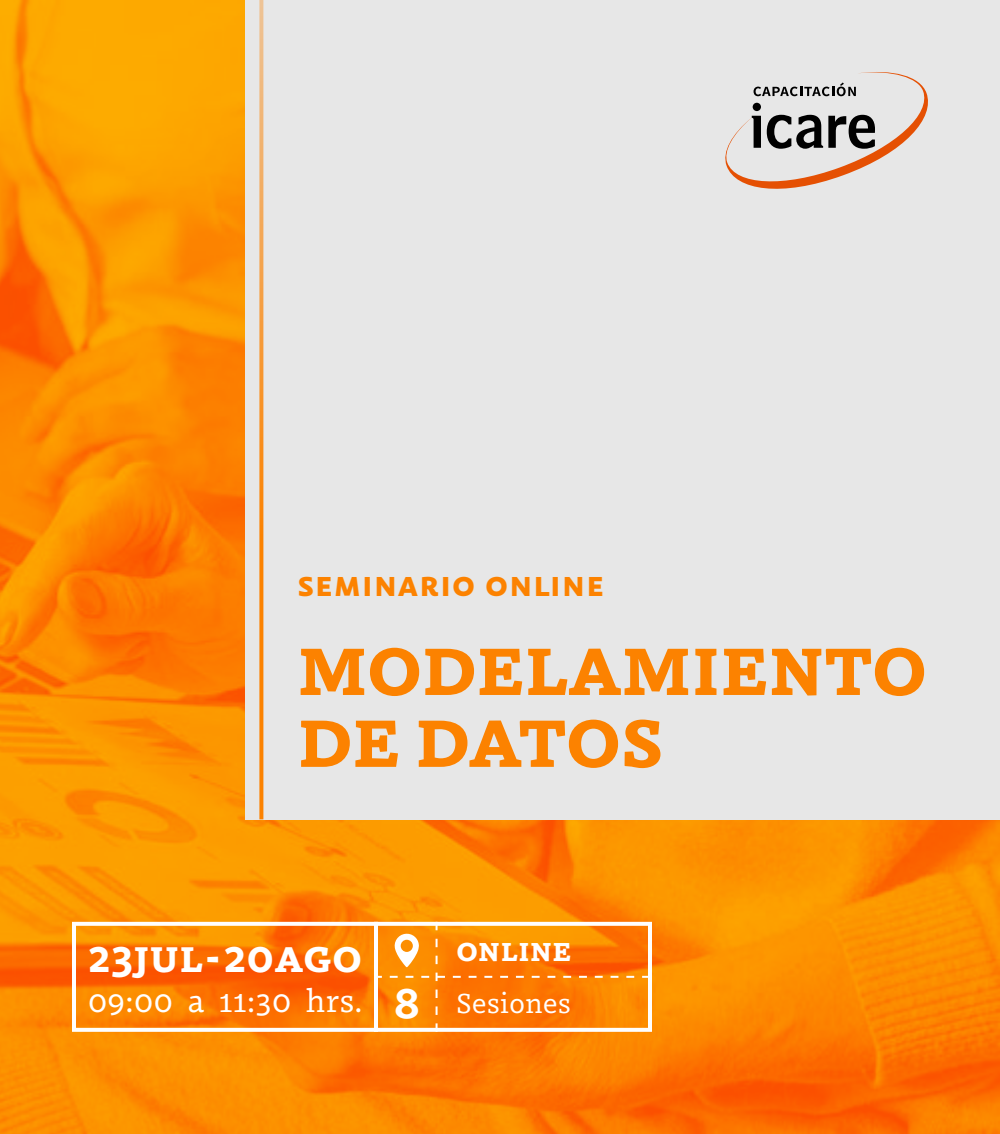
<style>
.page{position:relative;width:1000px;height:1134px;background:#fff}
.page>*{position:absolute;margin:0;border:0;box-sizing:border-box;transform-origin:0 0}
.t1{font:700 82.2px/71.8px "Dovetail MVB";letter-spacing:-.005em;color:#fc8200}
.t2{font:700 44px "Dovetail MVB";letter-spacing:.02em;color:#fff}
.t3{font:700 36px "Carolineale";letter-spacing:.02em;color:#fc8200}
.t4{font:32px "Dovetail MVB";letter-spacing:.02em;color:#fff}
.t5{font:700 32px "Dovetail MVB";letter-spacing:.02em;color:#fff}
.t6{font:28px "Dovetail MVB";letter-spacing:.02em;color:#fff}
</style>
<div class="page">
<img style="left:0;top:0;width:1000px;height:1134px">
<div style="left:245px;top:0;width:755px;height:820px;background:#e7e7e7"></div>
<svg style="left:259px;top:0;width:4px;height:819px;background:#f59f44"></svg>
<svg style="left:725px;top:72px;width:203px;height:117px"></svg>
<div style="left:72px;top:922px;width:580px;height:110px;border:4px solid #fff"></div>
<svg style="left:374px;top:922px;width:276px;height:110px;background:#fc8d1e"></svg>
<p class="t3" style="left:297px;top:555px;width:308px">seminario online</p>
<p class="t1" style="left:297px;top:624px;width:631px">modelamiento de datos</p>
<p class="t5" style="left:456px;top:925px;width:116px">online</p>
<p class="t2" style="left:88px;top:924px;width:276px">23jul - 20ago</p>
<p class="t4" style="left:88px;top:978px;width:276px">09:00 a 11:30 hrs.</p>
<p class="t6" style="left:456px;top:983px;width:116px">Sesiones</p>
<p class="t2" style="left:394px;top:970px;width:27px">8</p>
</div>
